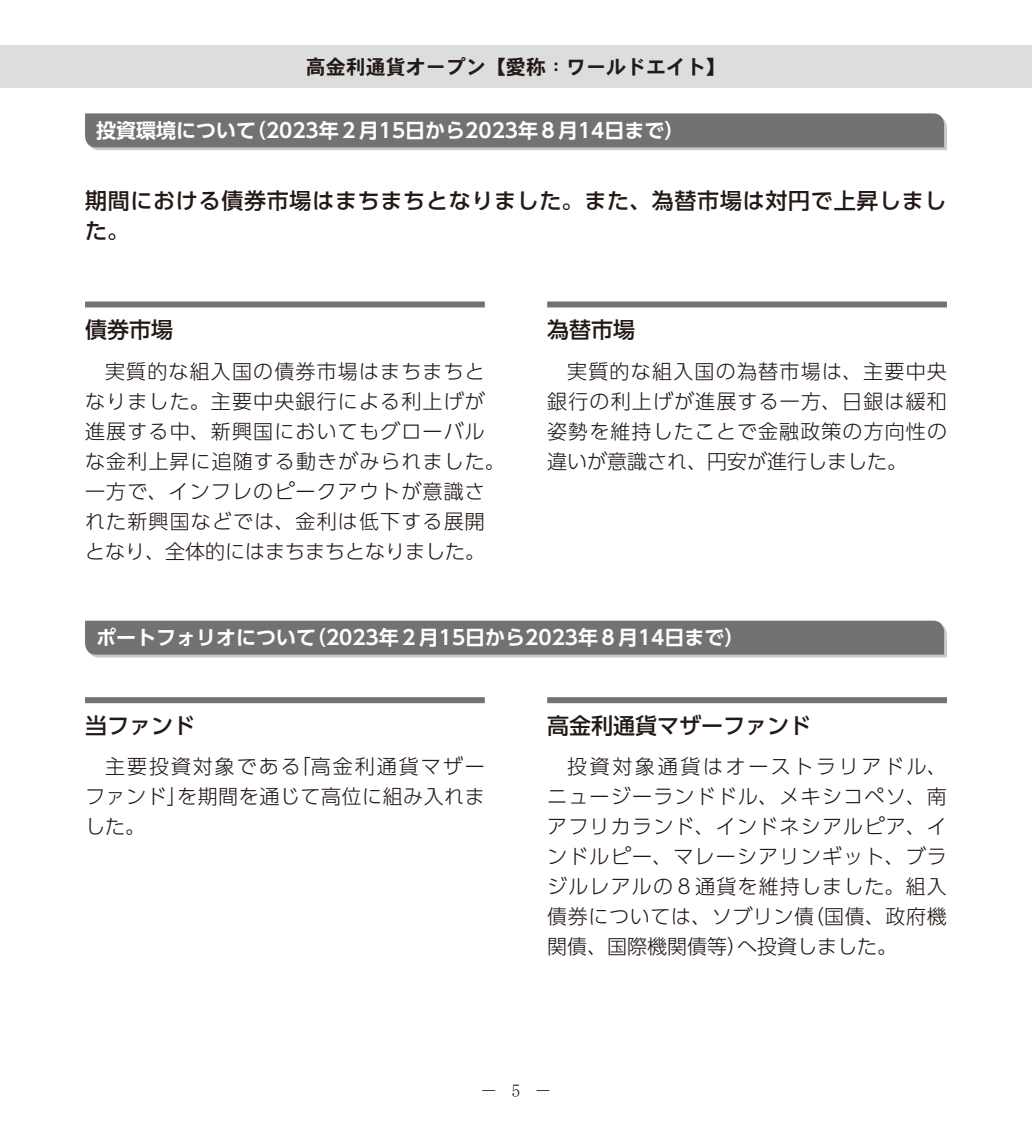
<style>
.page{position:relative;width:1032px;height:1134px;background:#fff}
.page>*{position:absolute;margin:0;border:0;box-sizing:border-box;transform-origin:0 0}
.t1{font:500 22px/30px "UD Shin Go Pro";letter-spacing:.035em;color:#231916}
.t2{font:500 22px "UD Shin Go Pro";color:#231916}
.t3{font:300 20px/30px "UD Shin Go Pro";letter-spacing:.06em;color:#231916;text-align:justify}
.t4{font:700 20px "UD Shin Go Pro De";color:#fff}
.t5{font:20px "DFHS Gothic R Pro 6 W7";color:#231916}
.t6{font:18px "MS Mincho";color:#231916}
</style>
<div class="page">
<div style="left:0;top:45px;width:1032px;height:43px;background:#dcdddd"></div>
<svg style="left:85px;top:113px;width:862px;height:37px;background:#7a7a7a"></svg>
<div style="left:85px;top:697px;width:400px;height:6px;background:#727272"></div>
<div style="left:547px;top:697px;width:400px;height:6px;background:#727272"></div>
<svg style="left:85px;top:621px;width:862px;height:36px;background:#787878"></svg>
<div style="left:85px;top:301px;width:400px;height:6px;background:#727272"></div>
<div style="left:547px;top:301px;width:400px;height:6px;background:#727272"></div>
<p class="t5" style="left:306px;top:55px;width:421px">高金利通貨オープン【愛称：ワールドエイト】</p>
<p class="t4" style="left:96px;top:114px;width:590px">投資環境について（2023年２月15日から2023年８月14日まで）</p>
<p class="t1" style="left:85px;top:185px;width:863px">期間における債券市場はまちまちとなりました。また、為替市場は対円で上昇しました。</p>
<p class="t1" style="left:85px;top:314px;width:89px">債券市場</p>
<p class="t3" style="left:85px;top:355px;width:421px;text-align:left;text-indent:20px">実質的な組入国の債券市場はまちまちとなりました。主要中央銀行による利上げが進展する中、新興国においてもグローバルな金利上昇に追随する動きがみられました。一方で、インフレのピークアウトが意識された新興国などでは、金利は低下する展開となり、全体的にはまちまちとなりました。</p>
<p class="t1" style="left:547px;top:314px;width:89px">為替市場</p>
<p class="t3" style="left:547px;top:355px;width:401px;text-indent:20px">実質的な組入国の為替市場は、主要中央銀行の利上げが進展する一方、日銀は緩和姿勢を維持したことで金融政策の方向性の違いが意識され、円安が進行しました。</p>
<p class="t4" style="left:96px;top:621px;width:650px">ポートフォリオについて（2023年２月15日から2023年８月14日まで）</p>
<p class="t1" style="left:85px;top:710px;width:111px">当ファンド</p>
<p class="t3" style="left:85px;top:751px;width:401px;text-indent:20px">主要投資対象である「高金利通貨マザーファンド」を期間を通じて高位に組み入れました。</p>
<p class="t2" style="left:547px;top:707px;width:266px">高金利通貨マザーファンド</p>
<p class="t3" style="left:547px;top:751px;width:401px;text-indent:20px">投資対象通貨はオーストラリアドル、ニュージーランドドル、メキシコペソ、南アフリカランド、インドネシアルピア、インドルピー、マレーシアリンギット、ブラジルレアルの８通貨を維持しました。組入債券については、ソブリン債（国債、政府機関債、国際機関債等）へ投資しました。</p>
<p class="t6" style="left:511px;top:1081px;width:11px">5</p>
<p class="t6" style="left:480px;top:1081px;width:74px">－　　－</p>
</div>
